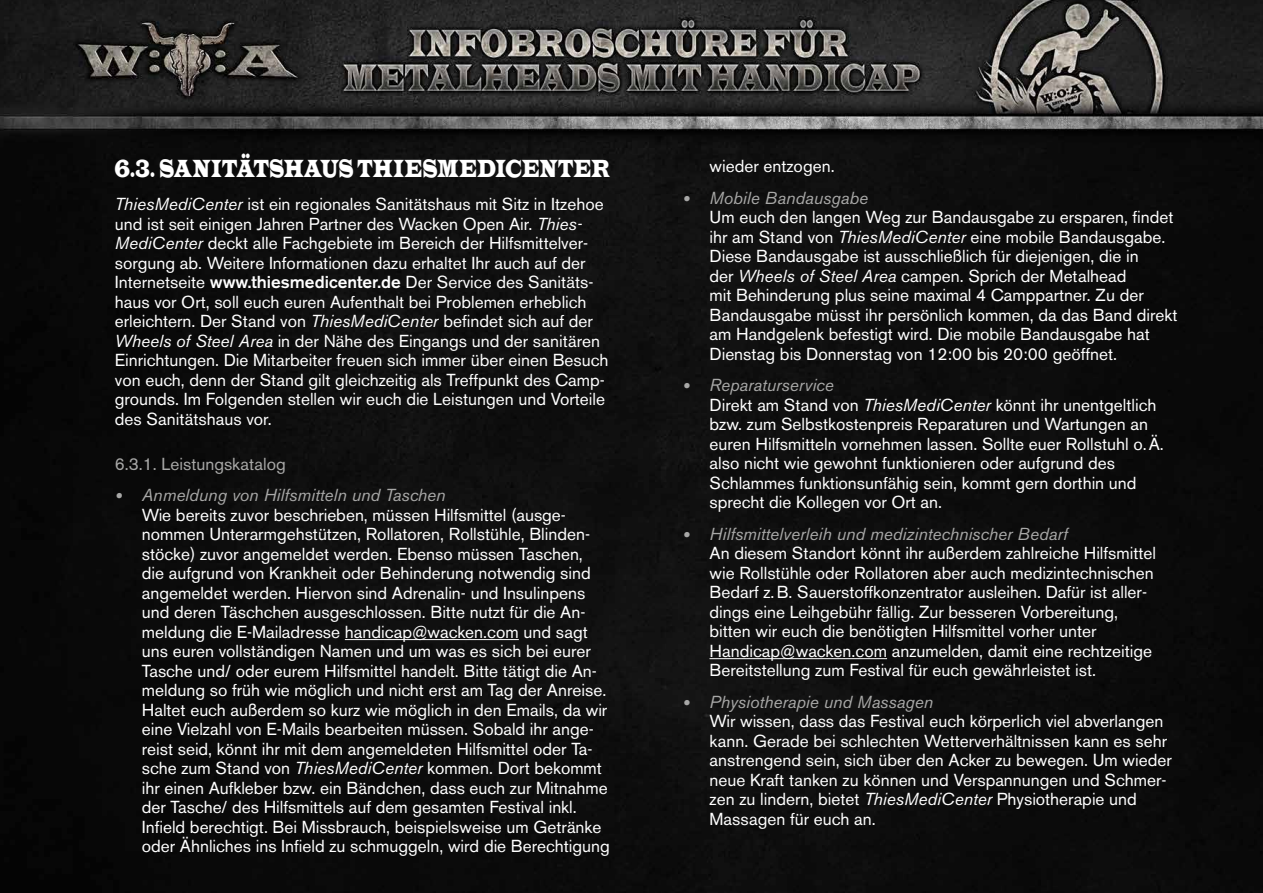
<style>
.page{position:relative;width:1263px;height:893px;background:#fff}
.page>*{position:absolute;margin:0;border:0;box-sizing:border-box;transform-origin:0 0}
.t1{font:25.5px "Latin Wide";letter-spacing:-.005em;color:#fff;scale:.5 1}
.t2{font:17.25px/19.5px "Akzidenz Grotesk BE";color:#fff}
.t3{font:17.25px "Akzidenz Grotesk BE";color:#a8a8a7}
.s1{font-style:italic}
.s2{font-weight:500}
.s3{font-family:"Calibri";font-style:italic;color:#a8a8a7}
.s4{font-style:italic;color:#a8a8a7}
</style>
<div class="page">
<img style="left:0;top:0;width:1263px;height:893px">
<hr style="left:345px;top:639px;width:174px;height:1px;background:#fff">
<hr style="left:709px;top:658px;width:178px;height:1px;background:#fff">
<p class="t1" style="left:115px;top:153px;width:992px">6.3. SANITÄTSHAUS THIESMEDICENTER</p>
<p class="t2" style="left:115px;top:195px;width:495px"><span class="s1">ThiesMediCenter</span> ist ein regionales Sanitätshaus mit Sitz in Itzehoe und ist seit einigen Jahren Partner des Wacken Open Air. <span class="s1">Thies-MediCenter</span> deckt alle Fachgebiete im Bereich der Hilfsmittelver&shy;sorgung ab. Weitere Informationen dazu erhaltet Ihr auch auf der Internetseite <span class="s2">www.thiesmedicenter.de</span> Der Service des Sanitäts&shy;haus vor Ort, soll euch euren Aufenthalt bei Problemen erheblich erleichtern. Der Stand von <span class="s1">ThiesMediCenter</span> befindet sich auf der <span class="s1">Wheels of Steel Area</span> in der Nähe des Eingangs und der sanitären Einrichtungen. Die Mitarbeiter freuen sich immer über einen Besuch von euch, denn der Stand gilt gleichzeitig als Treffpunkt des Camp&shy;grounds. Im Folgenden stellen wir euch die Leistungen und Vorteile des Sanitätshaus vor.</p>
<p class="t3" style="left:115px;top:454px;width:173px">6.3.1. Leistungskatalog</p>
<p class="t2" style="left:142px;top:486px;width:469px;text-indent:-27px"><span class="s3">•</span> <span class="s4">Anmeldung von Hilfsmitteln und Taschen<br></span>Wie bereits zuvor beschrieben, müssen Hilfsmittel (ausge&shy;nommen Unterarmgehstützen, Rollatoren, Rollstühle, Blinden&shy;stöcke) zuvor angemeldet werden. Ebenso müssen Taschen,<br>die aufgrund von Krankheit oder Behinderung notwendig sind angemeldet werden. Hiervon sind Adrenalin- und Insulinpens und deren Täschchen ausgeschlossen. Bitte nutzt für die An&shy;meldung die E-Mailadresse handicap@wacken.com und sagt uns euren vollständigen Namen und um was es sich bei eurer Tasche und/ oder eurem Hilfsmittel handelt. Bitte tätigt die An&shy;meldung so früh wie möglich und nicht erst am Tag der Anreise.<br>Haltet euch außerdem so kurz wie möglich in den Emails, da wir eine Vielzahl von E-Mails bearbeiten müssen. Sobald ihr ange&shy;reist seid, könnt ihr mit dem angemeldeten Hilfsmittel oder Ta&shy;sche zum Stand von <span class="s1">ThiesMediCenter</span> kommen. Dort bekommt ihr einen Aufkleber bzw. ein Bändchen, dass euch zur Mitnahme der Tasche/ des Hilfsmittels auf dem gesamten Festival inkl.<br>Infield berechtigt. Bei Missbrauch, beispielsweise um Getränke oder Ähnliches ins Infield zu schmuggeln, wird die Berechtigung</p>
<p class="t2" style="left:709px;top:157px;width:127px">wieder entzogen.</p>
<p class="t2" style="left:709px;top:188px;width:469px;text-indent:-27px"><span class="s3">•</span> <span class="s4">Mobile Bandausgabe<br></span>Um euch den langen Weg zur Bandausgabe zu ersparen, findet ihr am Stand von <span class="s1">ThiesMediCenter</span> eine mobile Bandausgabe.<br>Diese Bandausgabe ist ausschließlich für diejenigen, die in<br>der <span class="s1">Wheels of Steel Area</span> campen. Sprich der Metalhead<br>mit Behinderung plus seine maximal 4 Camppartner. Zu der Bandausgabe müsst ihr persönlich kommen, da das Band direkt am Handgelenk befestigt wird. Die mobile Bandausgabe hat Dienstag bis Donnerstag von 12:00 bis 20:00 geöffnet.</p>
<p class="t2" style="left:709px;top:376px;width:456px;text-indent:-27px"><span class="s3">•</span> <span class="s4">Reparaturservice<br></span>Direkt am Stand von <span class="s1">ThiesMediCenter</span> könnt ihr unentgeltlich bzw. zum Selbstkostenpreis Reparaturen und Wartungen an euren Hilfsmitteln vornehmen lassen. Sollte euer Rollstuhl o.Ä. also nicht wie gewohnt funktionieren oder aufgrund des Schlammes funktionsunfähig sein, kommt gern dorthin und sprecht die Kollegen vor Ort an.</p>
<p class="t2" style="left:709px;top:524px;width:448px;text-indent:-27px"><span class="s3">•</span> <span class="s4">Hilfsmittelverleih und medizintechnischer Bedarf<br></span>An diesem Standort könnt ihr außerdem zahlreiche Hilfsmittel wie Rollstühle oder Rollatoren aber auch medizintechnischen Bedarf z.B. Sauerstoffkonzentrator ausleihen. Dafür ist aller&shy;dings eine Leihgebühr fällig. Zur besseren Vorbereitung, bitten wir euch die benötigten Hilfsmittel vorher unter Handicap@wacken.com anzumelden, damit eine rechtzeitige Bereitstellung zum Festival für euch gewährleistet ist.</p>
<p class="t2" style="left:709px;top:692px;width:464px;text-indent:-27px"><span class="s3">•</span> <span class="s4">Physiotherapie und Massagen<br></span>Wir wissen, dass das Festival euch körperlich viel abverlangen kann. Gerade bei schlechten Wetterverhältnissen kann es sehr anstrengend sein, sich über den Acker zu bewegen. Um wieder neue Kraft tanken zu können und Verspannungen und Schmer&shy;zen zu lindern, bietet <span class="s1">ThiesMediCenter</span> Physiotherapie und Massagen für euch an.</p>
</div>
